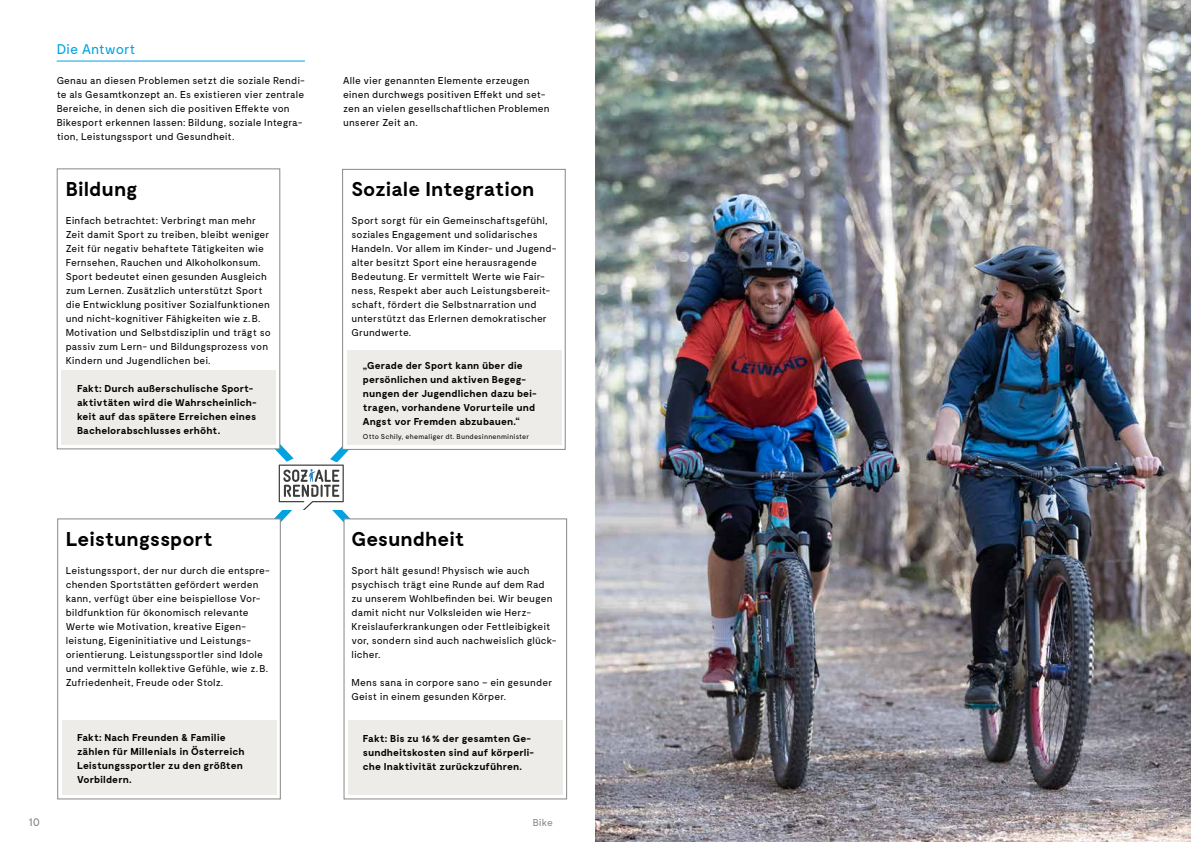
<style>
.page{position:relative;width:1191px;height:842px;background:#fff}
.page>*{position:absolute;margin:0;border:0;box-sizing:border-box;transform-origin:0 0}
.t1{font:700 20px "Moderat";letter-spacing:-.005em;color:#000}
.t2{font:14px "Moderat";color:#00a3e2}
.t3{font:12px "Moderat";color:#878787}
.t4{font:10px/14px "Moderat";letter-spacing:.01em;color:#000}
.t5{font:700 10px/14px "Moderat";letter-spacing:.01em;color:#000}
.t6{font:10px "Moderat";color:#878787}
.t7{font:7px "Moderat";letter-spacing:.03em;color:#000}
</style>
<div class="page">
<div style="left:57px;top:168px;width:223px;height:281px;background:#fff;border:1px solid #878787"></div>
<div style="left:342px;top:169px;width:224px;height:281px;background:#fff;border:1px solid #878787"></div>
<div style="left:61px;top:370px;width:215px;height:74px;background:#edece8"></div>
<div style="left:57px;top:518px;width:224px;height:281px;background:#fff;border:1px solid #878787"></div>
<div style="left:347px;top:350px;width:214px;height:95px;background:#edece8"></div>
<div style="left:343px;top:518px;width:224px;height:281px;background:#fff;border:1px solid #878787"></div>
<div style="left:348px;top:720px;width:214px;height:75px;background:#edece8"></div>
<div style="left:62px;top:720px;width:214px;height:75px;background:#edece8"></div>
<svg style="left:255px;top:423px;width:115px;height:121px"></svg>
<img style="left:595px;top:0;width:596px;height:842px">
<hr style="left:57px;top:61px;width:248px;height:1px;background:#00a3e2">
<h2 class="t2" style="left:57px;top:41px;width:81px">Die Antwort</h2>
<p class="t4" style="left:57px;top:74px;width:250px">Genau an diesen Problemen setzt die soziale Rendi&shy;te als Gesamtkonzept an. Es existieren vier zentrale Bereiche, in denen sich die positiven Effekte von Bikesport erkennen lassen: Bildung, soziale Integra&shy;tion, Leistungssport und Gesundheit.</p>
<p class="t4" style="left:343px;top:74px;width:208px">Alle vier genannten Elemente erzeugen einen durchwegs positiven Effekt und set&shy;zen an vielen gesellschaftlichen Problemen unserer Zeit an.</p>
<h1 class="t1" style="left:66px;top:178px;width:73px">Bildung</h1>
<p class="t4" style="left:66px;top:214px;width:207px">Einfach betrachtet: Verbringt man mehr Zeit damit Sport zu treiben, bleibt weniger Zeit für negativ behaftete Tätigkeiten wie Fernsehen, Rauchen und Alkoholkonsum.<br>Sport bedeutet einen gesunden Ausgleich zum Lernen. Zusätzlich unterstützt Sport die Entwicklung positiver Sozialfunktionen und nicht-kognitiver Fähigkeiten wie z.B.<br>Motivation und Selbstdisziplin und trägt so passiv zum Lern- und Bildungsprozess von Kindern und Jugendlichen bei.</p>
<p class="t5" style="left:77px;top:382px;width:181px">Fakt: Durch außerschulische Sport&shy;aktivtäten wird die Wahrscheinlich&shy;keit auf das spätere Erreichen eines Bachelorabschlusses erhöht.</p>
<h1 class="t1" style="left:66px;top:528px;width:149px">Leistungssport</h1>
<p class="t4" style="left:66px;top:564px;width:206px">Leistungssport, der nur durch die entspre&shy;chenden Sportstätten gefördert werden kann, verfügt über eine beispiellose Vor&shy;bildfunktion für ökonomisch relevante Werte wie Motivation, kreative Eigen&shy;leistung, Eigeninitiative und Leistungs&shy;orientierung. Leistungssportler sind Idole und vermitteln kollektive Gefühle, wie z.B.<br>Zufriedenheit, Freude oder Stolz.</p>
<p class="t5" style="left:77px;top:731px;width:169px">Fakt: Nach Freunden &amp; Familie zählen für Millenials in Österreich<br>Leistungssportler zu den größten<br>Vorbildern.</p>
<h1 class="t1" style="left:351px;top:178px;width:184px">Soziale Integration</h1>
<p class="t4" style="left:351px;top:214px;width:206px">Sport sorgt für ein Gemeinschaftsgefühl, soziales Engagement und solidarisches Handeln. Vor allem im Kinder- und Jugend&shy;alter besitzt Sport eine herausragende Bedeutung. Er vermittelt Werte wie Fair&shy;ness, Respekt aber auch Leistungsbereit&shy;schaft, fördert die Selbstnarration und unterstützt das Erlernen demokratischer Grundwerte.</p>
<p class="t5" style="left:363px;top:358px;width:175px">„Gerade der Sport kann über die persönlichen und aktiven Begeg&shy;nungen der Jugendlichen dazu bei&shy;tragen, vorhandene Vorurteile und<br>Angst vor Fremden abzubauen.“</p>
<p class="t7" style="left:363px;top:432px;width:168px">Otto Schily, ehemaliger dt. Bundesinnenminister</p>
<h1 class="t1" style="left:351px;top:528px;width:115px">Gesundheit</h1>
<p class="t4" style="left:351px;top:564px;width:207px">Sport hält gesund! Physisch wie auch psychisch trägt eine Runde auf dem Rad zu unserem Wohlbefinden bei. Wir beugen damit nicht nur Volksleiden wie Herz-Kreislauferkrankungen oder Fettleibigkeit vor, sondern sind auch nachweislich glück&shy;licher.</p>
<p class="t4" style="left:351px;top:676px;width:202px">Mens sana in corpore sano – ein gesunder<br>Geist in einem gesunden Körper.</p>
<p class="t5" style="left:363px;top:732px;width:173px">Fakt: Bis zu 16% der gesamten Ge&shy;sundheitskosten sind auf körperli&shy;che Inaktivität zurückzuführen.</p>
<p class="t3" style="left:28px;top:815px;width:13px">10</p>
<p class="t6" style="left:533px;top:817px;width:22px">Bike</p>
</div>
